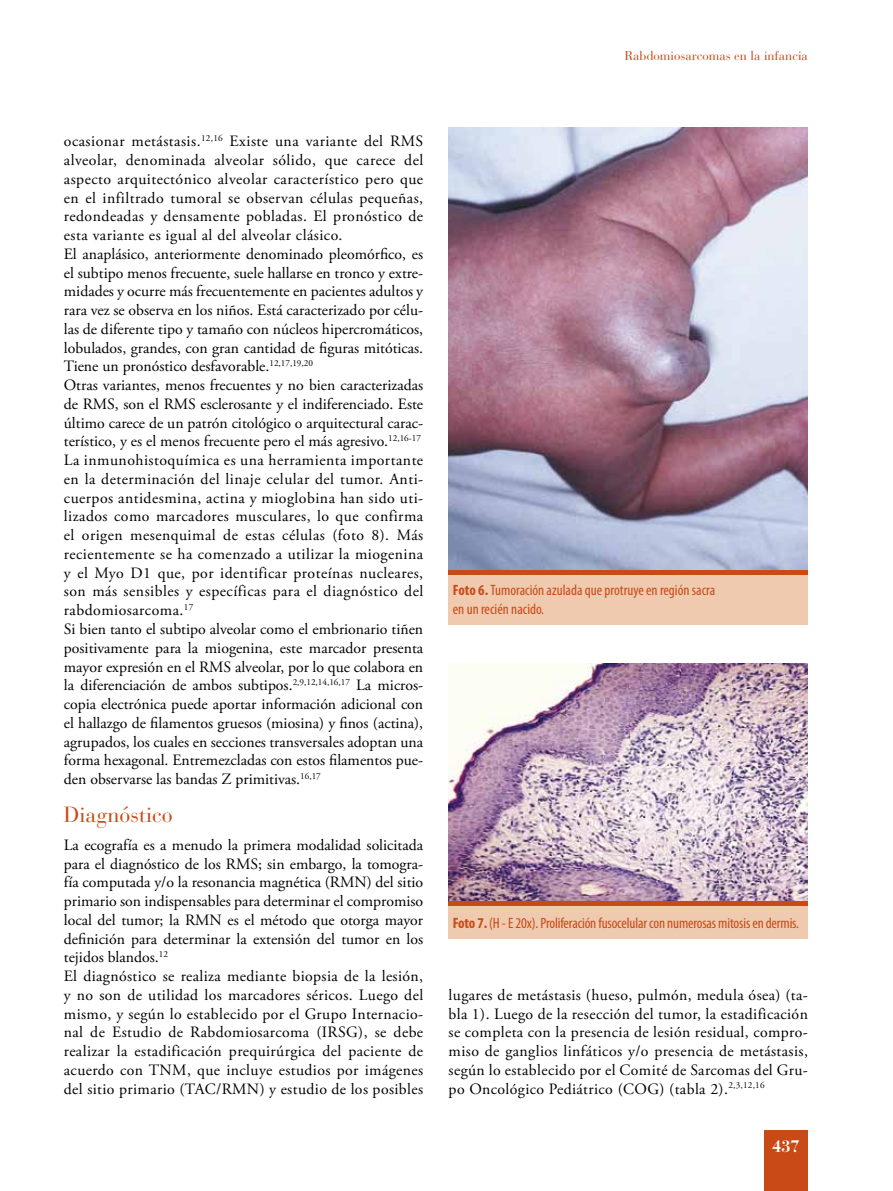
<style>
.page{position:relative;width:893px;height:1191px;background:#fff}
.page>*{position:absolute;margin:0;border:0;box-sizing:border-box;transform-origin:0 0}
.t1{font:21.75px "Bauer Bodoni";color:#c84a17}
.t2{font:700 16.5px "Bauer Bodoni";color:#fff}
.t3{font:15.75px/18.8px "Adobe Garamond Pro";color:#000}
.t4{font:condensed 15px/18.8px "Myriad Pro";letter-spacing:-.01em;color:#c84a17}
.t5{font:12.75px "Bauer Bodoni";color:#c84a17}
.s1{font-weight:700}
</style>
<div class="page">
<div style="left:764px;top:1130px;width:44px;height:61px;background:#c84a17"></div>
<img style="left:449px;top:128px;width:359px;height:442px">
<img style="left:449px;top:663px;width:359px;height:238px">
<div style="left:449px;top:574px;width:359px;height:50px;background:#efcaaf"></div>
<hr style="left:449px;top:570px;width:359px;height:4px;background:#c84a17">
<div style="left:449px;top:905px;width:359px;height:34px;background:#efcaaf"></div>
<div style="left:449px;top:901px;width:359px;height:5px;background:#c84a17"></div>
<p class="t5" style="left:624px;top:48px;width:185px">Rabdomiosarcomas en la infancia</p>
<p class="t3" style="left:64px;top:133px;width:361px">ocasionar metástasis.<sup>12,16</sup> Existe una variante del RMS alveolar, denominada alveolar sólido, que carece del aspecto arquitectónico alveolar característico pero que en el infiltrado tumoral se observan células pequeñas, redondeadas y densamente pobladas. El pronóstico de esta variante es igual al del alveolar clásico.<br>El anaplásico, anteriormente denominado pleomórfico, es el subtipo menos frecuente, suele hallarse en tronco y extre&shy;midades y ocurre más frecuentemente en pacientes adultos y rara vez se observa en los niños. Está caracterizado por célu&shy;las de diferente tipo y tamaño con núcleos hipercromáticos, lobulados, grandes, con gran cantidad de figuras mitóticas.<br>Tiene un pronóstico desfavorable.<sup>12,17,19,20<br></sup>Otras variantes, menos frecuentes y no bien caracterizadas de RMS, son el RMS esclerosante y el indiferenciado. Este último carece de un patrón citológico o arquitectural carac&shy;terístico, y es el menos frecuente pero el más agresivo.<sup>12,16-17<br></sup>La inmunohistoquímica es una herramienta importante en la determinación del linaje celular del tumor. Anti&shy;cuerpos antidesmina, actina y mioglobina han sido uti&shy;lizados como marcadores musculares, lo que confirma el origen mesenquimal de estas células (foto 8). Más recientemente se ha comenzado a utilizar la miogenina y el Myo D1 que, por identificar proteínas nucleares, son más sensibles y específicas para el diagnóstico del rabdomiosarcoma.<sup>17<br></sup>Si bien tanto el subtipo alveolar como el embrionario tiñen positivamente para la miogenina, este marcador presenta mayor expresión en el RMS alveolar, por lo que colabora en la diferenciación de ambos subtipos.<sup>2,9,12,14,16,17</sup> La micros&shy;copia electrónica puede aportar información adicional con el hallazgo de filamentos gruesos (miosina) y finos (actina), agrupados, los cuales en secciones transversales adoptan una forma hexagonal. Entremezcladas con estos filamentos pue&shy;den observarse las bandas Z primitivas.<sup>16,17</sup></p>
<h1 class="t1" style="left:64px;top:801px;width:110px">Diagnóstico</h1>
<p class="t3" style="left:64px;top:836px;width:361px">La ecografía es a menudo la primera modalidad solicitada para el diagnóstico de los RMS; sin embargo, la tomogra&shy;fía computada y/o la resonancia magnética (RMN) del sitio primario son indispensables para determinar el compromiso local del tumor; la RMN es el método que otorga mayor definición para determinar la extensión del tumor en los tejidos blandos.<sup>12<br></sup>El diagnóstico se realiza mediante biopsia de la lesión, y no son de utilidad los marcadores séricos. Luego del mismo, y según lo establecido por el Grupo Internacio&shy;nal de Estudio de Rabdomiosarcoma (IRSG), se debe realizar la estadificación prequirúrgica del paciente de acuerdo con TNM, que incluye estudios por imágenes del sitio primario (TAC/RMN) y estudio de los posibles</p>
<p class="t4" style="left:453px;top:581px;width:264px"><span class="s1">Foto 6.</span> Tumoración azulada que protruye en región sacra en un recién nacido.</p>
<p class="t4" style="left:453px;top:913px;width:348px"><span class="s1">Foto 7.</span> (H - E 20x). Proliferación fusocelular con numerosas mitosis en dermis.</p>
<p class="t3" style="left:449px;top:986px;width:361px;text-align:justify">lugares de metástasis (hueso, pulmón, medula ósea) (ta&shy;bla 1). Luego de la resección del tumor, la estadificación se completa con la presencia de lesión residual, compro&shy;miso de ganglios linfáticos y/o presencia de metástasis, según lo establecido por el Comité de Sarcomas del Gru&shy;po Oncológico Pediátrico (COG) (tabla 2).<sup>2,3,12,16</sup></p>
<p class="t2" style="left:772px;top:1136px;width:29px">437</p>
</div>
